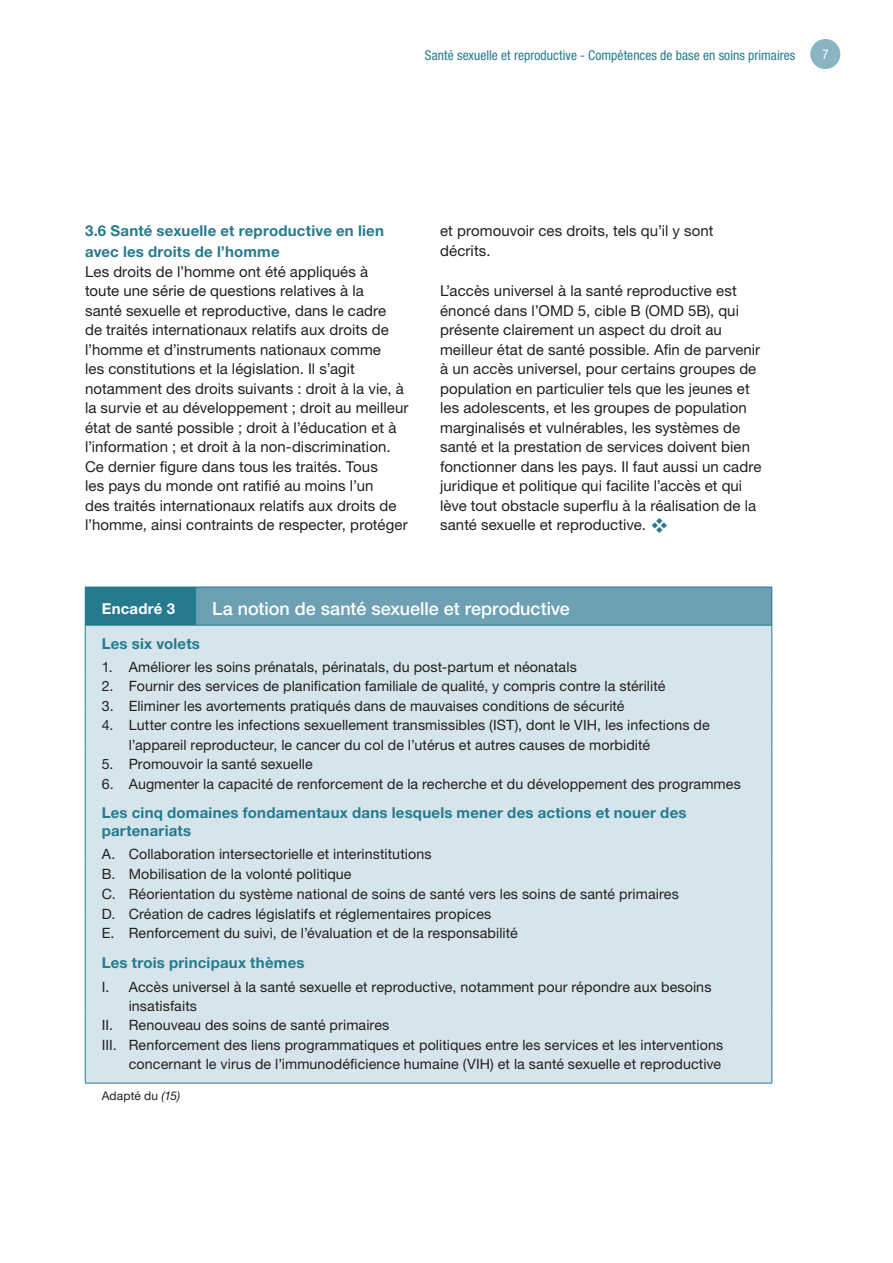
<style>
.page{position:relative;width:893px;height:1263px;background:#fff}
.page>*{position:absolute;margin:0;border:0;box-sizing:border-box;transform-origin:0 0}
.Heading_3_box{font:500 18px "Helvetica Neue LT Std";color:#fff}
.Text_left{font:15px/19.5px "Helvetica Neue LT Std";letter-spacing:.005em;color:#231f20}
.Text_left-2{font:700 15px/18px "Helvetica Neue LT Std";letter-spacing:.015em;color:#257a8e}
.Heading_2{font:700 15px/21px "Helvetica Neue LT Std";letter-spacing:.015em;color:#257a8e}
.Heading_2-2{font:700 15px "Helvetica Neue LT Std";letter-spacing:.015em;color:#fff}
.Text_indented_-_numb{font:14.25px/19.5px "Helvetica Neue LT Std";letter-spacing:.005em;color:#231f20}
.Text_indented_-_B_C{font:14.25px "Helvetica Neue LT Std";letter-spacing:.005em;color:#231f20}
.Text_indented_-_II_I{font:14.25px/19.5px "Helvetica Neue LT Std";letter-spacing:.005em;color:#231f20;text-align:right}
.Text_indented_-_I_II{font:14.25px/19.5px "Helvetica Neue LT Std";letter-spacing:.005em;color:#231f20}
.Text_indented_-A_9_5{font:14.25px "Helvetica Neue LT Std";letter-spacing:.005em;color:#231f20}
.t1{font:condensed 13.5px "Helvetica Neue LT Std";letter-spacing:.005em;color:#257a8e}
.t2{font:condensed 13.5px "Helvetica Neue LT Std";color:#fff}
.Text_left_9_5_12{font:12px "Helvetica Neue LT Std";letter-spacing:.01em;color:#231f20}
.s1{color:#257a8e}
.s2{font-style:italic}
</style>
<div class="page">
<div style="left:810px;top:39px;width:30px;height:30px;background:#89b4c2;border-radius:50%"></div>
<div style="left:85px;top:587px;width:111px;height:38px;background:#257a8e"></div>
<div style="left:196px;top:587px;width:576px;height:38px;background:#6da0b2"></div>
<div style="left:86px;top:626px;width:686px;height:457px;background:#d6e5eb"></div>
<hr style="left:85px;top:625px;width:111px;height:1px;background:#257a8e">
<hr style="left:196px;top:587px;width:576px;height:1px;background:#257a8e">
<hr style="left:772px;top:587px;width:1px;height:38px;background:#257a8e">
<hr style="left:196px;top:625px;width:576px;height:1px;background:#257a8e">
<hr style="left:85px;top:1031px;width:1px;height:52px;background:#257a8e">
<hr style="left:772px;top:1031px;width:1px;height:52px;background:#257a8e">
<hr style="left:85px;top:1083px;width:111px;height:1px;background:#257a8e">
<hr style="left:196px;top:1083px;width:576px;height:1px;background:#257a8e">
<svg style="left:85px;top:625px;width:1px;height:86px"></svg>
<svg style="left:772px;top:625px;width:1px;height:86px"></svg>
<hr style="left:85px;top:711px;width:1px;height:39px;background:#257a8e">
<hr style="left:772px;top:711px;width:1px;height:39px;background:#257a8e">
<svg style="left:85px;top:750px;width:1px;height:48px"></svg>
<svg style="left:772px;top:750px;width:1px;height:48px"></svg>
<hr style="left:85px;top:798px;width:1px;height:43px;background:#257a8e">
<hr style="left:772px;top:798px;width:1px;height:43px;background:#257a8e">
<svg style="left:85px;top:841px;width:1px;height:78px"></svg>
<svg style="left:772px;top:841px;width:1px;height:78px"></svg>
<hr style="left:85px;top:919px;width:1px;height:30px;background:#257a8e">
<hr style="left:772px;top:919px;width:1px;height:30px;background:#257a8e">
<svg style="left:85px;top:949px;width:1px;height:24px"></svg>
<svg style="left:772px;top:949px;width:1px;height:24px"></svg>
<hr style="left:85px;top:973px;width:1px;height:38px;background:#257a8e">
<hr style="left:772px;top:973px;width:1px;height:38px;background:#257a8e">
<svg style="left:85px;top:1011px;width:1px;height:20px"></svg>
<svg style="left:772px;top:1011px;width:1px;height:20px"></svg>
<p class="t1" style="left:425px;top:47px;width:372px">Santé sexuelle et reproductive - Compétences de base en soins primaires</p>
<p class="t2" style="left:822px;top:46px;width:8px">7</p>
<p class="Heading_2" style="left:85px;top:220px;width:300px">3.6 Santé sexuelle et reproductive en lien avec les droits de l’homme</p>
<p class="Text_left" style="left:85px;top:261px;width:325px">Les droits de l’homme ont été appliqués à<br>toute une série de questions relatives à la<br>santé sexuelle et reproductive, dans le cadre<br>de traités internationaux relatifs aux droits de l’homme et d’instruments nationaux comme<br>les constitutions et la législation. Il s’agit notamment des droits suivants : droit à la vie, à la survie et au développement ; droit au meilleur état de santé possible ; droit à l’éducation et à l’information ; et droit à la non-discrimination.<br>Ce dernier figure dans tous les traités. Tous<br>les pays du monde ont ratifié au moins l’un<br>des traités internationaux relatifs aux droits de l’homme, ainsi contraints de respecter, protéger</p>
<p class="Text_left" style="left:440px;top:221px;width:275px">et promouvoir ces droits, tels qu’il y sont décrits.</p>
<p class="Text_left" style="left:440px;top:281px;width:323px">L’accès universel à la santé reproductive est énoncé dans l’OMD 5, cible B (OMD 5B), qui présente clairement un aspect du droit au meilleur état de santé possible. Afin de parvenir à un accès universel, pour certains groupes de population en particulier tels que les jeunes et les adolescents, et les groupes de population marginalisés et vulnérables, les systèmes de santé et la prestation de services doivent bien fonctionner dans les pays. Il faut aussi un cadre juridique et politique qui facilite l’accès et qui lève tout obstacle superflu à la réalisation de la santé sexuelle et reproductive. <span class="s1">❖</span></p>
<p class="Heading_2-2" style="left:102px;top:600px;width:75px">Encadré 3</p>
<p class="Heading_3_box" style="left:212px;top:598px;width:359px">La notion de santé sexuelle et reproductive</p>
<p class="Text_left-2" style="left:102px;top:634px;width:100px">Les six volets</p>
<p class="Text_indented_-_numb" style="left:102px;top:656px;width:477px">1. Améliorer les soins prénatals, périnatals, du post-partum et néonatals</p>
<p class="Text_indented_-_numb" style="left:102px;top:676px;width:565px">2. Fournir des services de planification familiale de qualité, y compris contre la stérilité</p>
<p class="Text_indented_-_numb" style="left:102px;top:696px;width:524px">3. Eliminer les avortements pratiqués dans de mauvaises conditions de sécurité</p>
<p class="Text_indented_-_numb" style="left:129px;top:715px;width:582px;text-indent:-27px">4. Lutter contre les infections sexuellement transmissibles (IST), dont le VIH, les infections de l’appareil reproducteur, le cancer du col de l’utérus et autres causes de morbidité</p>
<p class="Text_indented_-_numb" style="left:102px;top:754px;width:213px">5. Promouvoir la santé sexuelle</p>
<p class="Text_indented_-_numb" style="left:102px;top:774px;width:641px">6. Augmenter la capacité de renforcement de la recherche et du développement des programmes</p>
<p class="Text_left-2" style="left:102px;top:804px;width:586px">Les cinq domaines fondamentaux dans lesquels mener des actions et nouer des partenariats</p>
<p class="Text_indented_-A_9_5" style="left:102px;top:846px;width:331px">A. Collaboration intersectorielle et interinstitutions</p>
<p class="Text_indented_-_B_C" style="left:102px;top:865px;width:251px">B. Mobilisation de la volonté politique</p>
<p class="Text_indented_-_B_C" style="left:102px;top:885px;width:579px">C. Réorientation du système national de soins de santé vers les soins de santé primaires</p>
<p class="Text_indented_-_B_C" style="left:102px;top:905px;width:391px">D. Création de cadres législatifs et réglementaires propices</p>
<p class="Text_indented_-_B_C" style="left:102px;top:925px;width:418px">E. Renforcement du suivi, de l’évaluation et de la responsabilité</p>
<p class="Text_left-2" style="left:102px;top:953px;width:204px">Les trois principaux thèmes</p>
<p class="Text_indented_-_I_II" style="left:129px;top:977px;width:584px;text-indent:-27px">I. Accès universel à la santé sexuelle et reproductive, notamment pour répondre aux besoins insatisfaits</p>
<p class="Text_indented_-_II_I" style="left:102px;top:1015px;width:289px">II. Renouveau des soins de santé primaires</p>
<p class="Text_indented_-_II_I" style="left:102px;top:1035px;width:623px">III. Renforcement des liens programmatiques et politiques entre les services et les interventions concernant le virus de l’immunodéficience humaine (VIH) et la santé sexuelle et reproductive</p>
<p class="Text_left_9_5_12" style="left:102px;top:1089px;width:80px">Adapté du <span class="s2">(15)</span></p>
</div>
